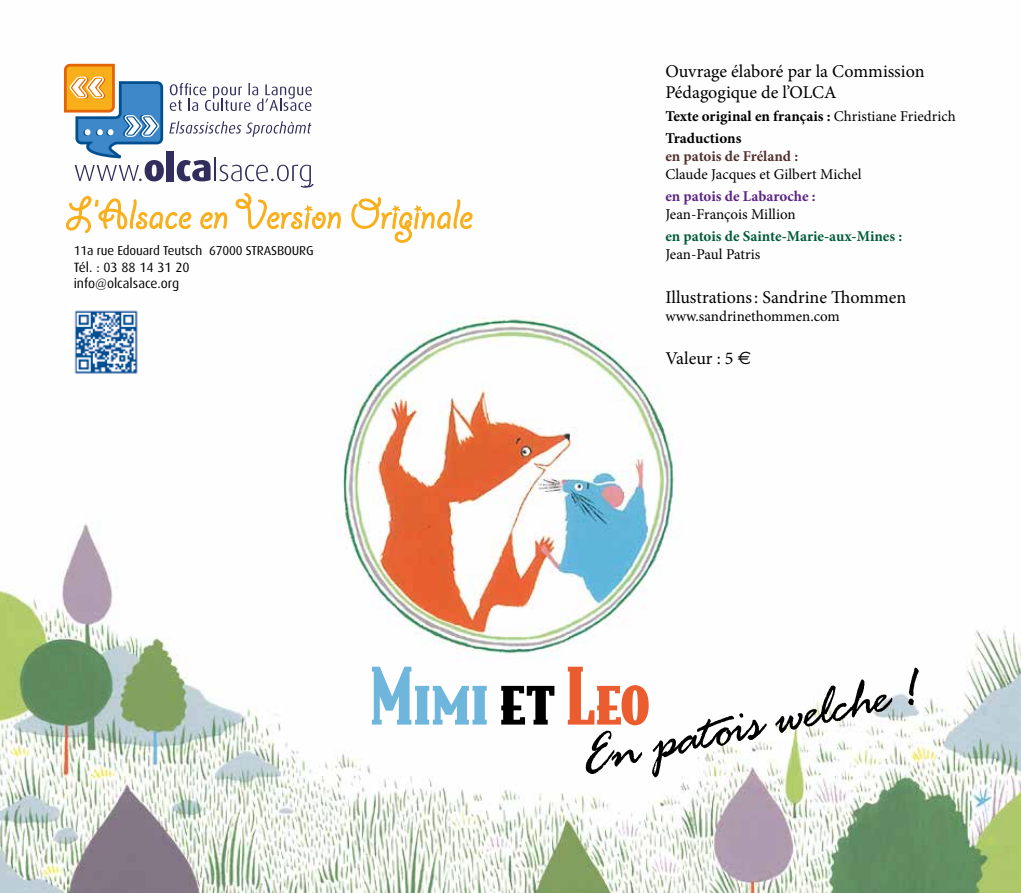
<style>
.page{position:relative;width:1021px;height:893px;background:#fff}
.page>*{position:absolute;margin:0;border:0;box-sizing:border-box;transform-origin:0 0}
.t1{font:75px "Bodega Serif Black Smallcaps";color:#6eb6dc}
.t2{font:italic 58.5px "Rage LT";color:#000}
.t3{font:18px/21.6px "Minion Pro";color:#000}
.t4{font:15px "Minion Pro";color:#000}
.t5{font:700 15px/22.2px "Minion Pro";color:#000}
.t6{font:700 15px "Minion Pro";color:#005c38}
.t7{font:700 15px "Minion Pro";color:#5c2483}
.t8{font:700 15px "Minion Pro";letter-spacing:-.005em;color:#51302e}
.t9{font:13.5px/16.2px "Dax";color:#000}
.t10{font:12.9px "Dax";letter-spacing:-.01em;color:#000}
.s1{font-weight:400}
.s2{font-family:"Euro Sans"}
.s3{color:#000}
.s4{color:#eb5c2e}
</style>
<div class="page">
<img style="left:0;top:63px;width:1020px;height:830px">
<img style="left:318px;top:298px;width:384px;height:376px">
<svg style="left:64px;top:64px;width:277px;height:188px"></svg>
<svg style="left:351px;top:196px;width:121px;height:56px"></svg>
<img style="left:69px;top:307px;width:72px;height:68px">
<p class="t10" style="left:74px;top:244px;width:241px">11a rue Edouard Teutsch 67000 STRASBOURG</p>
<p class="t9" style="left:74px;top:259px;width:117px">Tél. : 03 88 14 31 20 info@olcalsace.org</p>
<p class="t3" style="left:665px;top:60px;width:261px">Ouvrage élaboré par la Commission<br>Pédagogique de l’OLCA</p>
<p class="t5" style="left:665px;top:105px;width:292px">Texte original en français : <span class="s1">Christiane Friedrich<br></span>Traductions</p>
<p class="t8" style="left:665px;top:146px;width:134px">en patois de Fréland :</p>
<p class="t4" style="left:665px;top:164px;width:198px">Claude Jacques et Gilbert Michel</p>
<p class="t7" style="left:665px;top:186px;width:152px">en patois de Labaroche :</p>
<p class="t4" style="left:665px;top:204px;width:132px">Jean-François Million</p>
<p class="t6" style="left:665px;top:226px;width:238px">en patois de Sainte-Marie-aux-Mines :</p>
<p class="t4" style="left:665px;top:245px;width:96px">Jean-Paul Patris</p>
<p class="t3" style="left:665px;top:286px;width:242px">Illustrations: Sandrine Thommen</p>
<p class="t4" style="left:665px;top:306px;width:176px">www.sandrinethommen.com</p>
<p class="t3" style="left:665px;top:347px;width:87px">Valeur : 5 <span class="s2">e</span></p>
<h1 class="t1" style="left:370px;top:648px;width:282px">Mimi <span class="s3">et</span> <span class="s4">Leo</span></h1>
<h2 class="t2" style="left:573px;top:727px;width:347px;rotate:-12deg">En patois welche !</h2>
</div>
